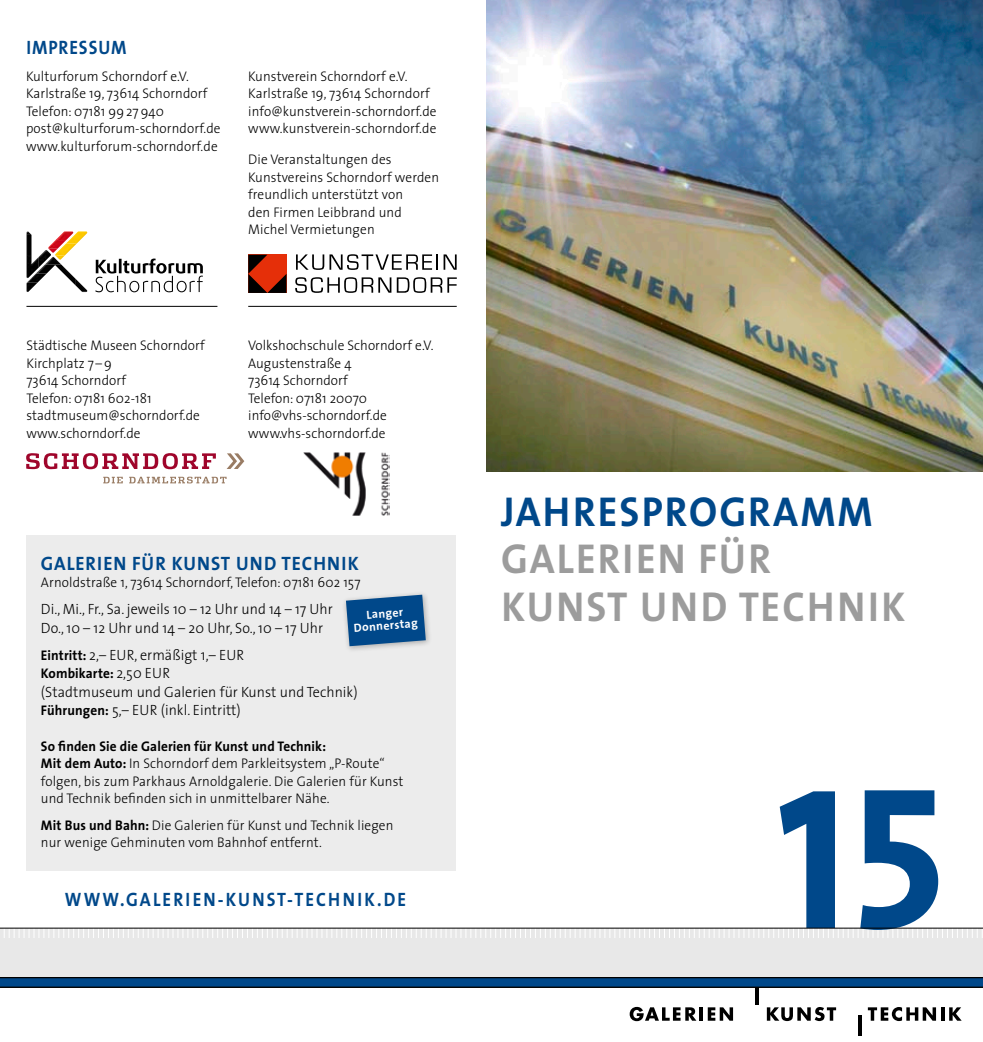
<style>
.page{position:relative;width:983px;height:1042px;background:#fff}
.page>*{position:absolute;margin:0;border:0;box-sizing:border-box;transform-origin:0 0}
.t1{font:700 266px "The Sans";color:#00488a;scale:.82 1}
.t2{font:700 42px/47.2px "The Sans";letter-spacing:.05em;color:#9c9c9c;scale:.95 1}
.t3{font:700 42px "The Sans";letter-spacing:.05em;color:#00488a;scale:.95 1}
.t4{font:700 19.43px "The Sans";letter-spacing:.05em;color:#00488a;scale:.9 1}
.t5{font:700 19.43px "The Sans";letter-spacing:.05em;color:#00488a;scale:.95 1}
.t6{font:300 14.88px/18.4px "The Sans";letter-spacing:.005em;color:#000;scale:.95 1}
.t7{font:300 14px/17.5px "The Sans";letter-spacing:.01em;color:#000;scale:.95 1}
.t8{font:700 14px "The Sans";letter-spacing:.01em;color:#000;scale:.95 1}
.t9{font:700 11.9px/12.1px "The Sans";color:#fff;text-align:center}
.s1{font-weight:700;font-size:14px}
.s2{font-weight:300;font-size:14.88px}
.s3{font-weight:700}
.s4{font-family:"The Sans Bold Caps";font-weight:400;font-size:204.05px}
</style>
<div class="page">
<svg style="left:629px;top:1007px;width:67px;height:14px"></svg>
<hr style="left:699px;top:1007px;width:4px;height:13px;background:#000">
<svg style="left:707px;top:1007px;width:25px;height:13px"></svg>
<svg style="left:766px;top:1007px;width:69px;height:14px"></svg>
<svg style="left:867px;top:1007px;width:68px;height:14px"></svg>
<svg style="left:941px;top:1007px;width:3px;height:13px"></svg>
<svg style="left:949px;top:1007px;width:12px;height:13px"></svg>
<svg style="left:755px;top:988px;width:3px;height:17px"></svg>
<hr style="left:858px;top:1015px;width:3px;height:20px;background:#000">
<img style="left:486px;top:0;width:496px;height:471px">
<div style="left:0;top:928px;width:982px;height:49px;background:#e8e8e8"></div>
<svg style="left:0;top:978px;width:982px;height:9px;background:#00427f"></svg>
<hr style="left:0;top:977px;width:982px;height:1px;background:#000">
<hr style="left:0;top:987px;width:982px;height:1px;background:#000">
<svg style="left:4px;top:929px;width:974px;height:9px"></svg>
<hr style="left:0;top:928px;width:982px;height:1px;background:#000">
<div style="left:26px;top:535px;width:430px;height:336px;background:#ececec"></div>
<img style="left:56px;top:231px;width:10px;height:9px">
<img style="left:48px;top:240px;width:18px;height:9px">
<img style="left:27px;top:234px;width:4px;height:22px">
<img style="left:39px;top:250px;width:10px;height:14px">
<img style="left:27px;top:256px;width:12px;height:17px">
<img style="left:45px;top:257px;width:16px;height:7px">
<img style="left:36px;top:264px;width:27px;height:9px">
<img style="left:63px;top:266px;width:12px;height:19px">
<img style="left:27px;top:273px;width:20px;height:9px">
<img style="left:75px;top:278px;width:12px;height:14px">
<svg style="left:27px;top:278px;width:11px;height:14px"></svg>
<svg style="left:49px;top:249px;width:15px;height:11px"></svg>
<img style="left:66px;top:231px;width:21px;height:12px">
<img style="left:55px;top:243px;width:21px;height:13px">
<svg style="left:95px;top:259px;width:108px;height:33px"></svg>
<svg style="left:103px;top:477px;width:20px;height:6px"></svg>
<svg style="left:129px;top:477px;width:97px;height:6px"></svg>
<svg style="left:26px;top:453px;width:190px;height:16px"></svg>
<svg style="left:226px;top:453px;width:18px;height:16px"></svg>
<hr style="left:26px;top:306px;width:191px;height:1px;background:#000">
<hr style="left:248px;top:306px;width:208px;height:1px;background:#000">
<div style="left:341px;top:590px;width:91px;height:62px;background:#000;opacity:.27"></div>
<svg style="left:346px;top:595px;width:79px;height:51px;background:#1c5a94"></svg>
<img style="left:303px;top:452px;width:86px;height:64px">
<svg style="left:296px;top:254px;width:160px;height:16px"></svg>
<svg style="left:295px;top:277px;width:161px;height:16px"></svg>
<svg style="left:248px;top:255px;width:38px;height:38px"></svg>
<h3 class="t4" style="left:26px;top:31px;width:113px">IMPRESSUM</h3>
<p class="t7" style="left:26px;top:67px;width:206px">Kulturforum Schorndorf e.V.<br>Karlstraße 19, 73614 Schorndorf<br>Telefon: 07181 9927940 post@kulturforum-schorndorf.de www.kulturforum-schorndorf.de</p>
<p class="t7" style="left:248px;top:67px;width:200px">Kunstverein Schorndorf e.V.<br>Karlstraße 19, 73614 Schorndorf info@kunstverein-schorndorf.de www.kunstverein-schorndorf.de</p>
<p class="t7" style="left:248px;top:150px;width:202px">Die Veranstaltungen des<br>Kunstvereins Schorndorf werden freundlich unterstützt von<br>den Firmen Leibbrand und<br>Michel Vermietungen</p>
<p class="t7" style="left:26px;top:336px;width:189px">Städtische Museen Schorndorf<br>Kirchplatz 7 –9<br>73614 Schorndorf<br>Telefon: 07181 602-181 stadtmuseum@schorndorf.de www.schorndorf.de</p>
<p class="t7" style="left:248px;top:336px;width:196px">Volkshochschule Schorndorf e.V.<br>Augustenstraße 4<br>73614 Schorndorf<br>Telefon: 07181 20070 info@vhs-schorndorf.de www.vhs-schorndorf.de</p>
<h3 class="t5" style="left:41px;top:547px;width:177px">Galerien für Kunst</h3>
<h3 class="t5" style="left:236px;top:547px;width:108px">und Technik</h3>
<p class="t7" style="left:41px;top:573px;width:338px">Arnoldstraße 1, 73614 Schorndorf, Telefon: 07181 602 157</p>
<p class="t6" style="left:41px;top:600px;width:308px">Di., Mi., Fr., Sa. jeweils 10 – 12 Uhr und 14 – 17 Uhr<br>Do., 10 – 12 Uhr und 14 – 20 Uhr, So., 10 – 17 Uhr</p>
<p class="t6" style="left:41px;top:645px;width:215px"><span class="s1">Eintritt:</span> 2,– EUR, ermäßigt 1,– EUR</p>
<p class="t8" style="left:41px;top:662px;width:137px">Kombikarte: <span class="s2">2,50 EUR</span></p>
<p class="t6" style="left:41px;top:682px;width:335px">(Stadtmuseum und Galerien für Kunst und Technik)<br><span class="s1">Führungen:</span> 5,– EUR (inkl. Eintritt)</p>
<p class="t7" style="left:41px;top:737px;width:383px"><span class="s3">So finden Sie die Galerien für Kunst und Technik:<br>Mit dem Auto:</span> In Schorndorf dem Parkleitsystem „P-Route“ folgen, bis zum Parkhaus Arnoldgalerie. Die Galerien für Kunst und Technik befinden sich in unmittelbarer Nähe.</p>
<p class="t7" style="left:41px;top:816px;width:372px"><span class="s3">Mit Bus und Bahn:</span> Die Galerien für Kunst und Technik liegen nur wenige Gehminuten vom Bahnhof entfernt.</p>
<p class="t9" style="left:352px;top:609px;width:65px;rotate:-4deg">Langer<br>Donnerstag</p>
<h3 class="t4" style="left:65px;top:883px;width:21px">www</h3>
<h3 class="t4" style="left:120px;top:883px;width:319px">.galeri en-kunst-technik.de</h3>
<h2 class="t3" style="left:501px;top:477px;width:70px">JAHRE</h2>
<h2 class="t3" style="left:619px;top:477px;width:268px">SPROGRAMM</h2>
<h2 class="t2" style="left:501px;top:534px;width:298px">GALERIEN FÜR<br>KUNST UND TECH</h2>
<h2 class="t2" style="left:837px;top:582px;width:73px">NIK</h2>
<h1 class="t1" style="left:776px;top:615px;width:210px">1<span class="s4">5</span></h1>
</div>
